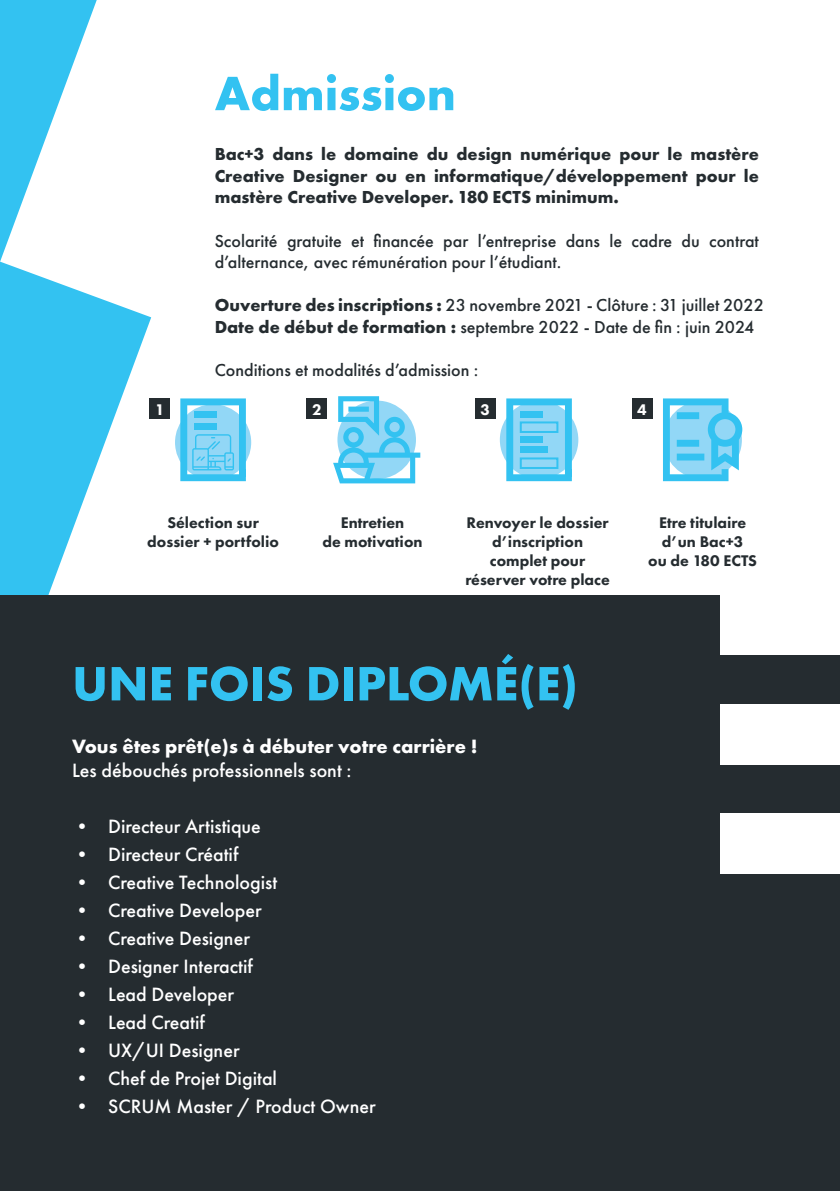
<style>
.page{position:relative;width:840px;height:1191px;background:#fff}
.page>*{position:absolute;margin:0;border:0;box-sizing:border-box;transform-origin:0 0}
.t1{font:700 50px "Futura PT";color:#33c2f1}
.t2{font:500 20px "Futura PT";color:#fff}
.t3{font:700 20px "Futura PT";color:#fff}
.t4{font:500 18px/21.6px "Futura PT";color:#252c30}
.t5{font:700 18px/21.6px "Futura PT";color:#252c30;text-align:justify}
.t6{font:800 16px/19.2px "Futura PT";color:#252c30;text-align:center}
.t7{font:800 16px "Futura PT";color:#fff}
.s1{font-weight:700}
</style>
<div class="page">
<svg style="left:0;top:0;width:97px;height:262px"></svg>
<svg style="left:0;top:262px;width:151px;height:333px;fill:#33c2f1"></svg>
<div style="left:0;top:595px;width:839px;height:596px;background:#252c30"></div>
<div style="left:719px;top:594px;width:120px;height:61px;background:#fff"></div>
<div style="left:719px;top:813px;width:120px;height:61px;background:#fff"></div>
<div style="left:719px;top:703px;width:120px;height:61px;background:#fff"></div>
<svg style="left:663px;top:398px;width:78px;height:83px;background:#70d0f4"></svg>
<div style="left:631px;top:398px;width:21px;height:21px;background:#252c30"></div>
<div style="left:175px;top:404px;width:76px;height:76px;background:#92d7f6;border-radius:50%"></div>
<div style="left:150px;top:398px;width:20px;height:21px;background:#252c30"></div>
<svg style="left:333px;top:396px;width:87px;height:87px"></svg>
<div style="left:306px;top:398px;width:21px;height:21px;background:#252c30"></div>
<svg style="left:499px;top:400px;width:79px;height:79px"></svg>
<div style="left:475px;top:398px;width:20px;height:21px;background:#252c30"></div>
<svg style="left:506px;top:398px;width:65px;height:83px;background:#65cdf3"></svg>
<svg style="left:180px;top:398px;width:66px;height:83px"></svg>
<p class="t7" style="left:155px;top:399px;width:11px">1</p>
<h1 class="t1" style="left:214px;top:61px;width:243px">Admission</h1>
<p class="t5" style="left:214px;top:143px;width:545px">Bac+3 dans le domaine du design numérique pour le mastère Creative Designer ou en informatique/développement pour le mastère Creative Developer. 180 ECTS minimum.</p>
<p class="t4" style="left:214px;top:230px;width:545px">Scolarité gratuite et financée par l’entreprise dans le cadre du contrat d’alternance, avec rémunération pour l’étudiant.</p>
<p class="t4" style="left:214px;top:295px;width:550px"><span class="s1">Ouverture des inscriptions :</span> 23 novembre 2021 - Clôture : 31 juillet 2022<br><span class="s1">Date de début de formation :</span> septembre 2022 - Date de fin : juin 2024</p>
<p class="t4" style="left:214px;top:359px;width:265px">Conditions et modalités d’admission :</p>
<p class="t7" style="left:312px;top:399px;width:11px">2</p>
<p class="t7" style="left:480px;top:399px;width:11px">3</p>
<p class="t7" style="left:637px;top:399px;width:11px">4</p>
<p class="t6" style="left:147px;top:512px;width:133px">Sélection sur dossier + portfolio</p>
<p class="t6" style="left:322px;top:512px;width:102px">Entretien<br>de motivation</p>
<p class="t6" style="left:465px;top:512px;width:146px">Renvoyer le dossier d’inscription complet pour réserver votre place</p>
<h1 class="t1" style="left:72px;top:651px;width:507px">UNE FOIS DIPLOMÉ(E)</h1>
<p class="t3" style="left:72px;top:733px;width:407px">Vous êtes prêt(e)s à débuter votre carrière !</p>
<p class="t2" style="left:72px;top:758px;width:281px">Les débouchés professionnels sont :</p>
<p class="t2" style="left:72px;top:814px;width:190px">• Directeur Artistique</p>
<p class="t2" style="left:72px;top:842px;width:168px">• Directeur Créatif</p>
<p class="t2" style="left:72px;top:870px;width:206px">• Creative Technologist</p>
<p class="t2" style="left:72px;top:898px;width:191px">• Creative Developer</p>
<p class="t2" style="left:72px;top:926px;width:179px">• Creative Designer</p>
<p class="t2" style="left:72px;top:954px;width:182px">• Designer Interactif</p>
<p class="t2" style="left:72px;top:982px;width:163px">• Lead Developer</p>
<p class="t2" style="left:72px;top:1010px;width:134px">• Lead Creatif</p>
<p class="t2" style="left:72px;top:1038px;width:169px">• UX/UI Designer</p>
<p class="t2" style="left:72px;top:1066px;width:206px">• Chef de Projet Digital</p>
<p class="t2" style="left:72px;top:1094px;width:305px">• SCRUM Master / Product Owner</p>
<p class="t6" style="left:648px;top:512px;width:110px">Etre titulaire d’un Bac+3<br>ou de 180 ECTS</p>
</div>
